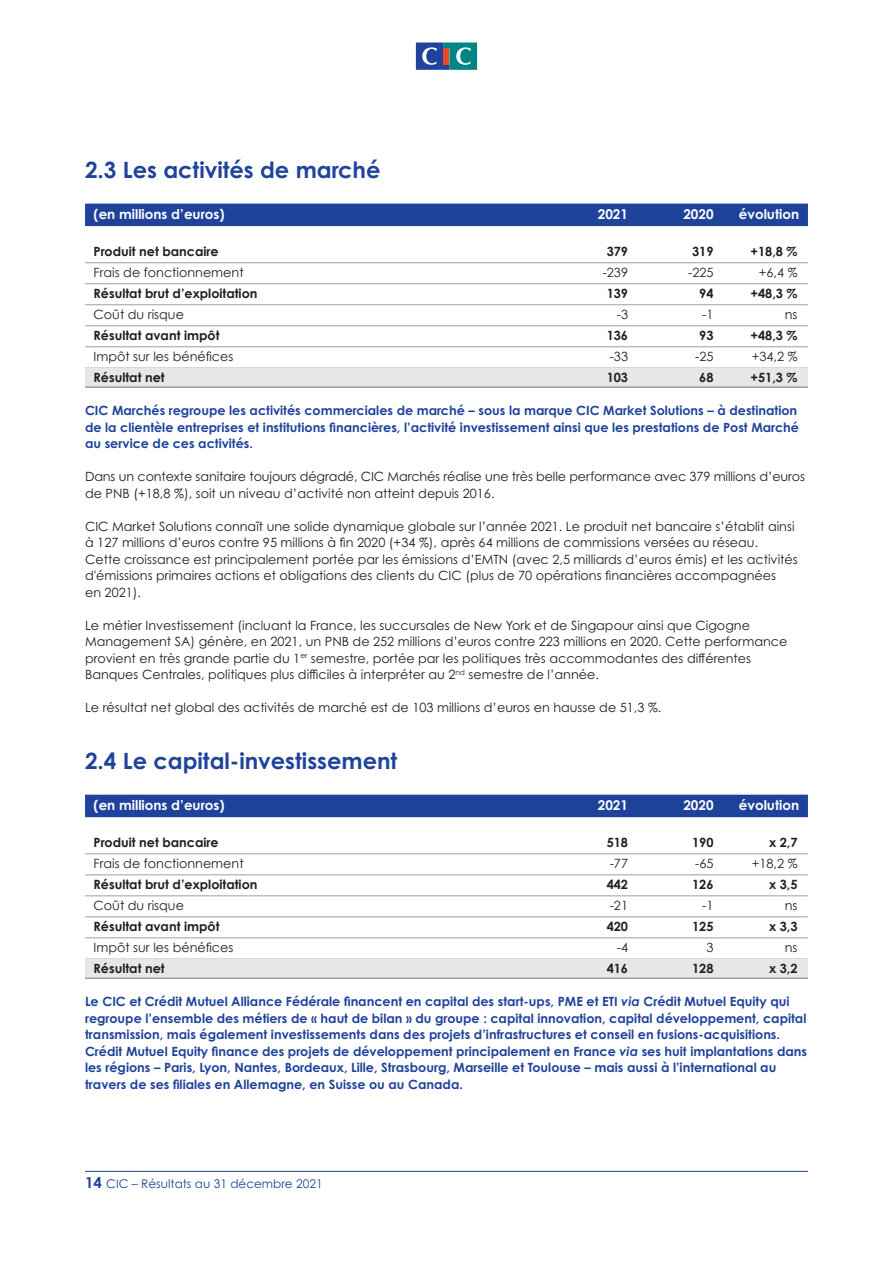
<style>
.page{position:relative;width:893px;height:1263px;background:#fff}
.page>*{position:absolute;margin:0;border:0;box-sizing:border-box;transform-origin:0 0}
.ok_INTER_NIVO_2{font:700 22.5px "Century Gothic Pro";color:#1f439b}
.TABLO_5_COL_BANK{font:700 13.5px "Century Gothic Pro";color:#fff}
.BODY{font:12.75px/16.5px "Century Gothic Pro";color:#231f20}
.Fev_22_chapo{font:700 12.75px/16.5px "Century Gothic Pro";color:#1f439b}
.Fev_22__TABLO_5_COL{font:700 12.75px "Century Gothic";color:#231f20}
.Fev_22__TABLO_5_COL-2{font:12.75px "Century Gothic";color:#231f20}
.TABLO_5_COL_TEXT{font:12.75px "Century Gothic";color:#231f20}
.Fev_22_TABLO_5_COLS{font:700 12.75px "Century Gothic";color:#231f20}
.TABLO_5_COL_TEXT-2{font:700 12.75px "Century Gothic";color:#231f20}
.t1{font:12px "Century Gothic Pro";color:#1f439b}
.s1{font-style:italic}
.s2{font-weight:700;font-size:15px}
</style>
<div class="page">
<hr style="left:85px;top:1171px;width:723px;height:1px;background:#1f439b">
<svg style="left:416px;top:43px;width:61px;height:27px;background:#30769c"></svg>
<div style="left:444px;top:48px;width:5px;height:16px;background:#ef4722"></div>
<div style="left:85px;top:204px;width:723px;height:22px;background:#1f439b"></div>
<hr style="left:85px;top:262px;width:723px;height:1px;background:#9d9fa2">
<hr style="left:85px;top:283px;width:723px;height:1px;background:#9d9fa2">
<hr style="left:85px;top:304px;width:723px;height:1px;background:#9d9fa2">
<hr style="left:85px;top:325px;width:723px;height:1px;background:#9d9fa2">
<hr style="left:85px;top:346px;width:723px;height:1px;background:#9d9fa2">
<div style="left:85px;top:367px;width:723px;height:21px;background:#e6e7e9"></div>
<hr style="left:85px;top:386px;width:723px;height:2px;background:#9d9fa2">
<div style="left:85px;top:795px;width:723px;height:22px;background:#1f439b"></div>
<hr style="left:85px;top:853px;width:723px;height:1px;background:#9d9fa2">
<hr style="left:85px;top:874px;width:723px;height:1px;background:#9d9fa2">
<hr style="left:85px;top:895px;width:723px;height:1px;background:#9d9fa2">
<hr style="left:85px;top:916px;width:723px;height:1px;background:#9d9fa2">
<hr style="left:85px;top:937px;width:723px;height:1px;background:#9d9fa2">
<div style="left:85px;top:958px;width:723px;height:21px;background:#e6e7e9"></div>
<hr style="left:85px;top:977px;width:723px;height:2px;background:#9d9fa2">
<p class="ok_INTER_NIVO_2" style="left:85px;top:156px;width:297px">2.3 Les activités de marché</p>
<p class="TABLO_5_COL_BANK" style="left:94px;top:205px;width:132px">(en millions d’euros)</p>
<p class="TABLO_5_COL_BANK" style="left:598px;top:205px;width:32px">2021</p>
<p class="TABLO_5_COL_BANK" style="left:683px;top:205px;width:32px">2020</p>
<p class="TABLO_5_COL_BANK" style="left:739px;top:205px;width:62px">évolution</p>
<p class="Fev_22__TABLO_5_COL" style="left:94px;top:243px;width:127px">Produit net bancaire</p>
<p class="Fev_22__TABLO_5_COL" style="left:607px;top:243px;width:23px">379</p>
<p class="Fev_22__TABLO_5_COL" style="left:692px;top:243px;width:23px">319</p>
<p class="Fev_22__TABLO_5_COL" style="left:750px;top:243px;width:49px">+18,8 %</p>
<p class="Fev_22__TABLO_5_COL-2" style="left:94px;top:265px;width:152px">Frais de fonctionnement</p>
<p class="Fev_22__TABLO_5_COL-2" style="left:603px;top:265px;width:27px">-239</p>
<p class="Fev_22__TABLO_5_COL-2" style="left:688px;top:265px;width:27px">-225</p>
<p class="Fev_22__TABLO_5_COL-2" style="left:759px;top:265px;width:40px">+6,4 %</p>
<p class="Fev_22__TABLO_5_COL" style="left:94px;top:285px;width:165px">Résultat brut d’exploitation</p>
<p class="Fev_22__TABLO_5_COL" style="left:607px;top:285px;width:23px">139</p>
<p class="Fev_22__TABLO_5_COL" style="left:699px;top:285px;width:16px">94</p>
<p class="Fev_22__TABLO_5_COL" style="left:750px;top:285px;width:49px">+48,3 %</p>
<p class="Fev_22__TABLO_5_COL-2" style="left:94px;top:307px;width:92px">Coût du risque</p>
<p class="Fev_22__TABLO_5_COL-2" style="left:617px;top:307px;width:13px">-3</p>
<p class="Fev_22__TABLO_5_COL-2" style="left:702px;top:307px;width:13px">-1</p>
<p class="Fev_22__TABLO_5_COL-2" style="left:785px;top:307px;width:14px">ns</p>
<p class="Fev_22__TABLO_5_COL" style="left:94px;top:327px;width:127px">Résultat avant impôt</p>
<p class="Fev_22__TABLO_5_COL" style="left:607px;top:327px;width:23px">136</p>
<p class="Fev_22__TABLO_5_COL" style="left:699px;top:327px;width:16px">93</p>
<p class="Fev_22__TABLO_5_COL" style="left:750px;top:327px;width:49px">+48,3 %</p>
<p class="Fev_22__TABLO_5_COL-2" style="left:94px;top:349px;width:141px">Impôt sur les bénéfices</p>
<p class="Fev_22__TABLO_5_COL-2" style="left:610px;top:349px;width:20px">-33</p>
<p class="Fev_22__TABLO_5_COL-2" style="left:695px;top:349px;width:20px">-25</p>
<p class="Fev_22__TABLO_5_COL-2" style="left:752px;top:349px;width:47px">+34,2 %</p>
<p class="Fev_22_TABLO_5_COLS" style="left:94px;top:369px;width:73px">Résultat net</p>
<p class="Fev_22_TABLO_5_COLS" style="left:607px;top:369px;width:23px">103</p>
<p class="Fev_22_TABLO_5_COLS" style="left:699px;top:369px;width:16px">68</p>
<p class="Fev_22_TABLO_5_COLS" style="left:750px;top:369px;width:49px">+51,3 %</p>
<p class="Fev_22_chapo" style="left:85px;top:402px;width:715px">CIC Marchés regroupe les activités commerciales de marché – sous la marque CIC Market Solutions – à destination de la clientèle entreprises et institutions financières, l’activité investissement ainsi que les prestations de Post Marché au service de ces activités.</p>
<p class="BODY" style="left:85px;top:468px;width:721px">Dans un contexte sanitaire toujours dégradé, CIC Marchés réalise une très belle performance avec 379 millions d’euros de PNB (+18,8 %), soit un niveau d’activité non atteint depuis 2016.</p>
<p class="BODY" style="left:85px;top:518px;width:714px">CIC Market Solutions connaît une solide dynamique globale sur l’année 2021. Le produit net bancaire s’établit ainsi à 127 millions d’euros contre 95 millions à fin 2020 (+34 %), après 64 millions de commissions versées au réseau.<br>Cette croissance est principalement portée par les émissions d’EMTN (avec 2,5 milliards d’euros émis) et les activités d'émissions primaires actions et obligations des clients du CIC (plus de 70 opérations financières accompagnées</p>
<p class="BODY" style="left:85px;top:584px;width:58px">en 2021).</p>
<p class="BODY" style="left:85px;top:617px;width:666px">Le métier Investissement (incluant la France, les succursales de New York et de Singapour ainsi que Cigogne</p>
<p class="BODY" style="left:85px;top:633px;width:704px">Management SA) génère, en 2021, un PNB de 252 millions d’euros contre 223 millions en 2020. Cette performance provient en très grande partie du 1<sup>er</sup> semestre, portée par les politiques très accommodantes des différentes<br>Banques Centrales, politiques plus difficiles à interpréter au 2<sup>nd</sup> semestre de l’année.</p>
<p class="BODY" style="left:85px;top:699px;width:578px">Le résultat net global des activités de marché est de 103 millions d’euros en hausse de 51,3 %.</p>
<p class="ok_INTER_NIVO_2" style="left:85px;top:747px;width:314px">2.4 Le capital-investissement</p>
<p class="TABLO_5_COL_BANK" style="left:94px;top:796px;width:132px">(en millions d’euros)</p>
<p class="TABLO_5_COL_BANK" style="left:598px;top:796px;width:32px">2021</p>
<p class="TABLO_5_COL_BANK" style="left:683px;top:796px;width:32px">2020</p>
<p class="TABLO_5_COL_BANK" style="left:739px;top:796px;width:62px">évolution</p>
<p class="Fev_22__TABLO_5_COL" style="left:94px;top:834px;width:127px">Produit net bancaire</p>
<p class="Fev_22__TABLO_5_COL" style="left:607px;top:834px;width:23px">518</p>
<p class="Fev_22__TABLO_5_COL" style="left:692px;top:834px;width:23px">190</p>
<p class="Fev_22__TABLO_5_COL" style="left:769px;top:834px;width:30px">x 2,7</p>
<p class="TABLO_5_COL_TEXT" style="left:94px;top:856px;width:152px">Frais de fonctionnement</p>
<p class="TABLO_5_COL_TEXT" style="left:610px;top:856px;width:20px">-77</p>
<p class="TABLO_5_COL_TEXT" style="left:695px;top:856px;width:20px">-65</p>
<p class="TABLO_5_COL_TEXT" style="left:752px;top:856px;width:47px">+18,2 %</p>
<p class="Fev_22__TABLO_5_COL" style="left:94px;top:876px;width:165px">Résultat brut d’exploitation</p>
<p class="Fev_22__TABLO_5_COL" style="left:607px;top:876px;width:23px">442</p>
<p class="Fev_22__TABLO_5_COL" style="left:692px;top:876px;width:23px">126</p>
<p class="Fev_22__TABLO_5_COL" style="left:769px;top:876px;width:30px">x 3,5</p>
<p class="TABLO_5_COL_TEXT" style="left:94px;top:898px;width:92px">Coût du risque</p>
<p class="TABLO_5_COL_TEXT" style="left:610px;top:898px;width:20px">-21</p>
<p class="TABLO_5_COL_TEXT" style="left:702px;top:898px;width:13px">-1</p>
<p class="TABLO_5_COL_TEXT" style="left:785px;top:898px;width:14px">ns</p>
<p class="TABLO_5_COL_TEXT-2" style="left:94px;top:918px;width:127px">Résultat avant impôt</p>
<p class="TABLO_5_COL_TEXT-2" style="left:607px;top:918px;width:23px">420</p>
<p class="TABLO_5_COL_TEXT-2" style="left:692px;top:918px;width:23px">125</p>
<p class="TABLO_5_COL_TEXT-2" style="left:769px;top:918px;width:30px">x 3,3</p>
<p class="TABLO_5_COL_TEXT" style="left:94px;top:940px;width:141px">Impôt sur les bénéfices</p>
<p class="TABLO_5_COL_TEXT" style="left:617px;top:940px;width:13px">-4</p>
<p class="TABLO_5_COL_TEXT" style="left:706px;top:940px;width:9px">3</p>
<p class="TABLO_5_COL_TEXT" style="left:785px;top:940px;width:14px">ns</p>
<p class="Fev_22_TABLO_5_COLS" style="left:94px;top:960px;width:73px">Résultat net</p>
<p class="Fev_22_TABLO_5_COLS" style="left:607px;top:960px;width:23px">416</p>
<p class="Fev_22_TABLO_5_COLS" style="left:692px;top:960px;width:23px">128</p>
<p class="Fev_22_TABLO_5_COLS" style="left:769px;top:960px;width:30px">x 3,2</p>
<p class="Fev_22_chapo" style="left:85px;top:993px;width:724px">Le CIC et Crédit Mutuel Alliance Fédérale financent en capital des start-ups, PME et ETI <span class="s1">via</span> Crédit Mutuel Equity qui regroupe l’ensemble des métiers de « haut de bilan » du groupe : capital innovation, capital développement, capital transmission, mais également investissements dans des projets d’infrastructures et conseil en fusions-acquisitions.<br>Crédit Mutuel Equity finance des projets de développement principalement en France <span class="s1">via</span> ses huit implantations dans les régions – Paris, Lyon, Nantes, Bordeaux, Lille, Strasbourg, Marseille et Toulouse – mais aussi à l’international au travers de ses filiales en Allemagne, en Suisse ou au Canada.</p>
<p class="t1" style="left:85px;top:1176px;width:239px"><span class="s2">14</span> CIC – Résultats au 31 décembre 2021</p>
</div>
